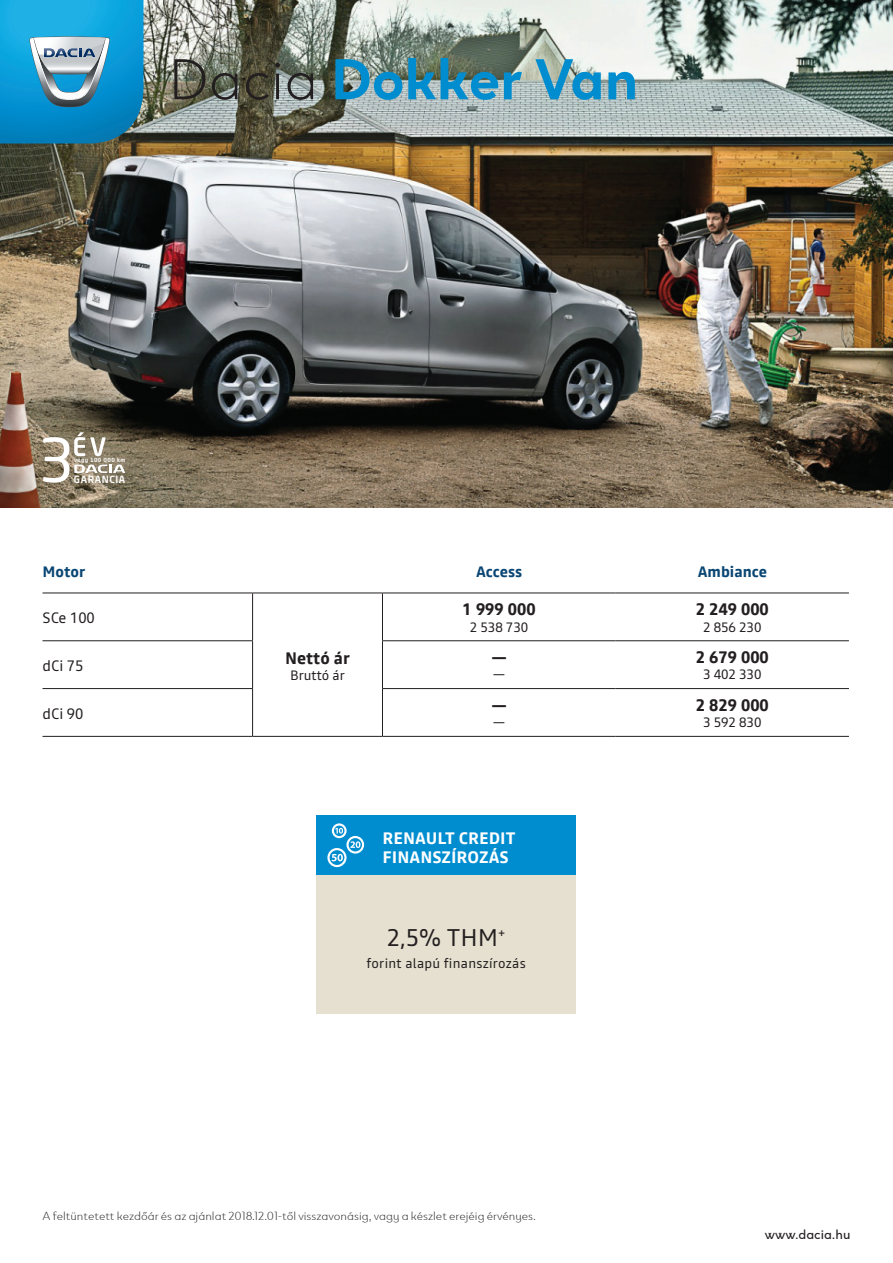
<style>
.page{position:relative;width:893px;height:1263px;background:#fff}
.page>*{position:absolute;margin:0;border:0;box-sizing:border-box;transform-origin:0 0}
.t1{font:700 58.5px "Dacia Spirit";color:#008dd0}
.t2{font:24px "Read";color:#231f20}
.t3{font:700 16.5px "Read";color:#231f20}
.t4{font:700 16.5px/19.8px "Read";color:#fff}
.t5{font:700 15px "Read";color:#0a4673}
.t6{font:15px "Read";color:#231f20}
.t7{font:13.5px "Read";color:#231f20}
.t8{font:13.5px "Read";letter-spacing:.02em;color:#231f20}
.t9{font:13.5px "Dacia Spirit";color:#231f20}
.t10{font:300 12px "Dacia Spirit";color:#231f20}
.t11{font:500 9.9px "Neo Tech Dacia";letter-spacing:.06em;color:#fff}
.t12{font:500 5.7px "Neo Tech Pro";letter-spacing:.06em;color:#fff}
.s1{font-weight:300;color:#231f20}
</style>
<div class="page">
<img style="left:0;top:0;width:893px;height:507px">
<hr style="left:253px;top:593px;width:129px;height:1px;background:#231f20">
<hr style="left:382px;top:593px;width:234px;height:1px;background:#231f20">
<hr style="left:616px;top:593px;width:233px;height:1px;background:#231f20">
<hr style="left:382px;top:640px;width:234px;height:1px;background:#231f20">
<hr style="left:616px;top:640px;width:233px;height:1px;background:#231f20">
<hr style="left:382px;top:688px;width:234px;height:1px;background:#231f20">
<hr style="left:616px;top:688px;width:233px;height:1px;background:#231f20">
<hr style="left:253px;top:736px;width:129px;height:1px;background:#231f20">
<hr style="left:382px;top:736px;width:234px;height:1px;background:#231f20">
<hr style="left:616px;top:736px;width:233px;height:1px;background:#231f20">
<hr style="left:43px;top:593px;width:210px;height:1px;background:#231f20">
<hr style="left:43px;top:640px;width:210px;height:1px;background:#231f20">
<hr style="left:43px;top:688px;width:210px;height:1px;background:#231f20">
<hr style="left:43px;top:736px;width:210px;height:1px;background:#231f20">
<hr style="left:252px;top:593px;width:1px;height:47px;background:#231f20">
<hr style="left:252px;top:641px;width:1px;height:47px;background:#231f20">
<hr style="left:252px;top:689px;width:1px;height:47px;background:#231f20">
<hr style="left:382px;top:593px;width:1px;height:47px;background:#231f20">
<hr style="left:382px;top:641px;width:1px;height:47px;background:#231f20">
<hr style="left:382px;top:689px;width:1px;height:47px;background:#231f20">
<svg style="left:43px;top:432px;width:82px;height:51px"></svg>
<div style="left:317px;top:865px;width:259px;height:149px;background:#e6e0d0"></div>
<div style="left:317px;top:815px;width:259px;height:60px;background:#008dd0"></div>
<svg style="left:327px;top:823px;width:37px;height:44px"></svg>
<svg style="left:0;top:0;width:143px;height:144px;background:#2c9bca"></svg>
<h1 class="t1" style="left:168px;top:45px;width:472px"><span class="s1">Dacia</span> Dokker Van</h1>
<p class="t12" style="left:74px;top:457px;width:53px">vagy 100 000 km</p>
<p class="t11" style="left:74px;top:473px;width:53px">GARANCIA</p>
<p class="t5" style="left:43px;top:561px;width:44px">Motor</p>
<p class="t5" style="left:476px;top:561px;width:48px">Access</p>
<p class="t5" style="left:698px;top:561px;width:71px">Ambiance</p>
<p class="t6" style="left:43px;top:607px;width:54px">SCe 100</p>
<h3 class="t3" style="left:285px;top:647px;width:66px">Nettó ár</h3>
<p class="t7" style="left:290px;top:666px;width:56px">Bruttó ár</p>
<h3 class="t3" style="left:463px;top:598px;width:74px">1 999 000</h3>
<p class="t7" style="left:470px;top:617px;width:60px">2 538 730</p>
<h3 class="t3" style="left:696px;top:598px;width:74px">2 249 000</h3>
<p class="t7" style="left:703px;top:617px;width:60px">2 856 230</p>
<h3 class="t3" style="left:696px;top:646px;width:74px">2 679 000</h3>
<p class="t7" style="left:703px;top:665px;width:60px">3 402 330</p>
<h3 class="t3" style="left:491px;top:646px;width:17px">—</h3>
<p class="t7" style="left:493px;top:665px;width:14px">—</p>
<p class="t6" style="left:43px;top:655px;width:42px">dCi 75</p>
<p class="t6" style="left:43px;top:703px;width:42px">dCi 90</p>
<h3 class="t3" style="left:491px;top:694px;width:17px">—</h3>
<p class="t7" style="left:493px;top:713px;width:14px">—</p>
<h3 class="t4" style="left:382px;top:828px;width:134px">Renault CrEdit finan</h3>
<h3 class="t4" style="left:432px;top:847px;width:78px">szírozás</h3>
<h2 class="t2" style="left:387px;top:920px;width:120px">2,5% THM<sup>+</sup></h2>
<p class="t8" style="left:366px;top:954px;width:161px">forint alapú finanszírozás</p>
<p class="t10" style="left:43px;top:1207px;width:495px">A feltüntetett kezdőár és az ajánlat 2018.12.01-től visszavonásig, vagy a készlet erejéig érvényes.</p>
<h3 class="t3" style="left:696px;top:694px;width:74px">2 829 000</h3>
<p class="t7" style="left:703px;top:713px;width:60px">3 592 830</p>
<p class="t9" style="left:765px;top:1224px;width:87px">www.dacia.hu</p>
</div>
